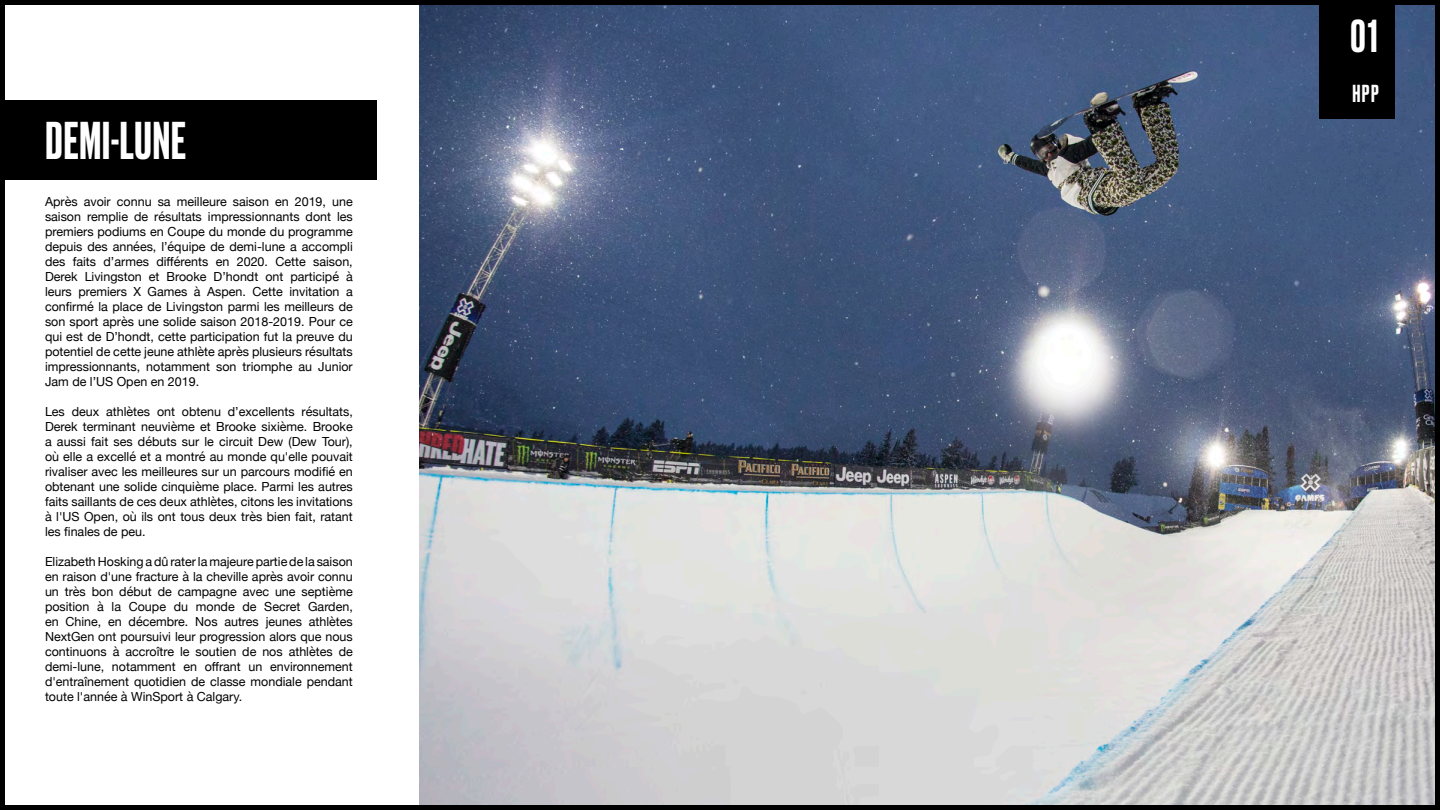
<style>
.page{position:relative;width:1440px;height:810px;background:#fff}
.page>*{position:absolute;margin:0;border:0;box-sizing:border-box;transform-origin:0 0}
.t1{font:500 50px "Druk";letter-spacing:.02em;color:#fff}
.t2{font:500 43.5px "Druk";color:#fff}
.t3{font:500 23.12px "Druk";color:#fff}
.t4{font:12.5px/15px "Helvetica Neue";color:#000;text-align:justify}
</style>
<div class="page">
<div style="left:0;top:101px;width:376px;height:79px;background:#000"></div>
<img style="left:419px;top:6px;width:1015px;height:798px">
<div style="left:0;top:0;width:1440px;height:810px;border:5px solid #000"></div>
<div style="left:1319px;top:0;width:76px;height:119px;background:#000"></div>
<p class="t1" style="left:45px;top:106px;width:142px">DEMI-LUNE</p>
<p class="t4" style="left:45px;top:195px;width:309px">Après avoir connu sa meilleure saison en 2019, une saison remplie de résultats impressionnants dont les premiers podiums en Coupe du monde du programme depuis des années, l’équipe de demi-lune a accompli des faits d’armes différents en 2020. Cette saison, Derek Livingston et Brooke D’hondt ont participé à leurs premiers X Games à Aspen. Cette invitation a confirmé la place de Livingston parmi les meilleurs de son sport après une solide saison 2018-2019. Pour ce qui est de D’hondt, cette participation fut la preuve du potentiel de cette jeune athlète après plusieurs résultats impressionnants, notamment son triomphe au Junior Jam de l’US Open en 2019.</p>
<p class="t4" style="left:45px;top:405px;width:309px">Les deux athlètes ont obtenu d’excellents résultats, Derek terminant neuvième et Brooke sixième. Brooke a aussi fait ses débuts sur le circuit Dew (Dew Tour), où elle a excellé et a montré au monde qu'elle pouvait rivaliser avec les meilleures sur un parcours modifié en obtenant une solide cinquième place. Parmi les autres faits saillants de ces deux athlètes, citons les invitations à l'US Open, où ils ont tous deux très bien fait, ratant les finales de peu.</p>
<p class="t4" style="left:45px;top:555px;width:309px">Elizabeth Hosking a dû rater la majeure partie de la saison en raison d'une fracture à la cheville après avoir connu un très bon début de campagne avec une septième position à la Coupe du monde de Secret Garden, en Chine, en décembre. Nos autres jeunes athlètes NextGen ont poursuivi leur progression alors que nous continuons à accroître le soutien de nos athlètes de demi-lune, notamment en offrant un environnement d'entraînement quotidien de classe mondiale pendant toute l'année à WinSport à Calgary.</p>
<p class="t2" style="left:1351px;top:6px;width:29px">O1</p>
<p class="t3" style="left:1352px;top:78px;width:28px">HPP</p>
</div>
